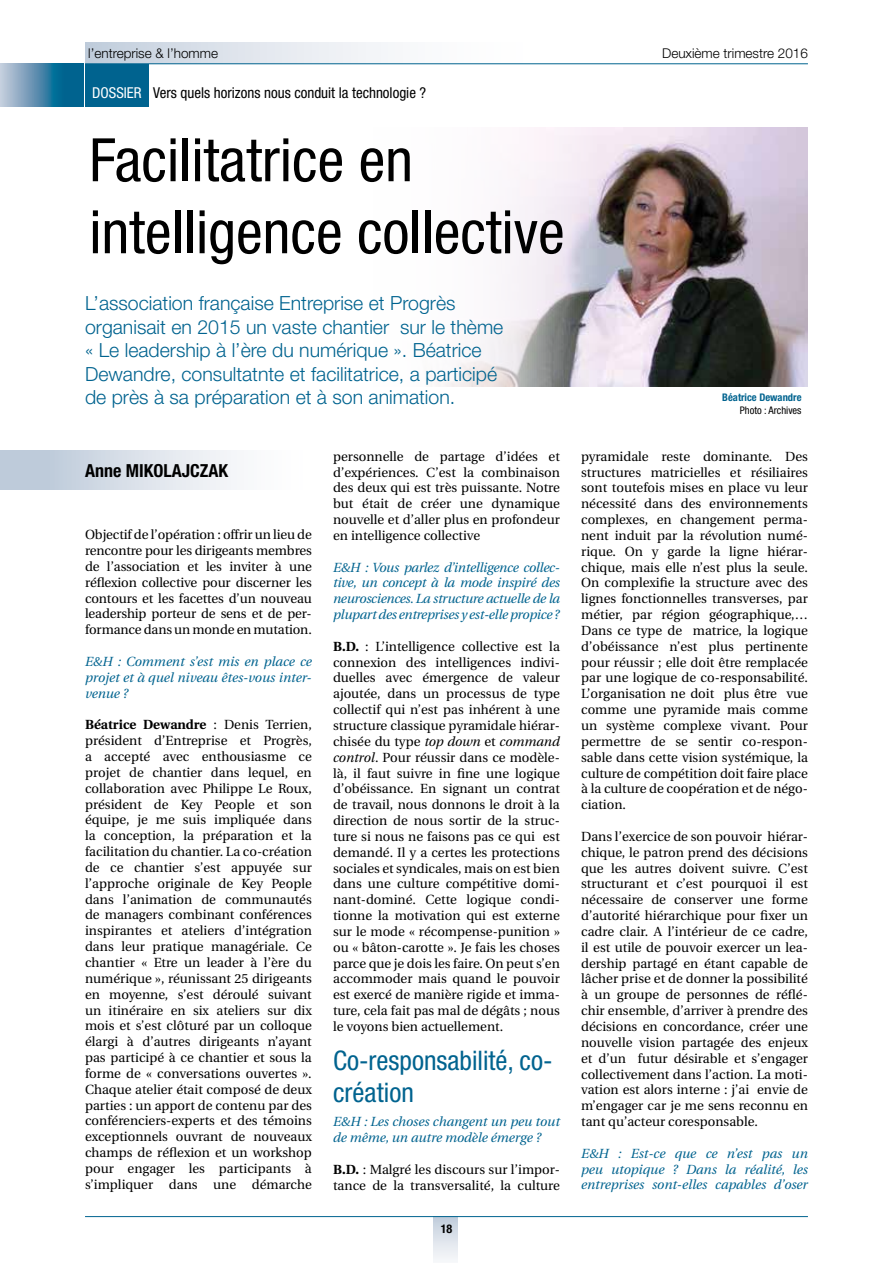
<style>
.page{position:relative;width:893px;height:1263px;background:#fff}
.page>*{position:absolute;margin:0;border:0;box-sizing:border-box;transform-origin:0 0}
.t1{font:condensed 60px/72px "Helvetica Neue";color:#000}
.t2{font:condensed 27px/31.7px "Helvetica Neue";color:#00638f}
.t3{font:300 19.5px/23.4px "Helvetica Neue";color:#00638f}
.t4{font:700 condensed 18px "Helvetica Neue";color:#000}
.t5{font:condensed 15px "Helvetica Neue";color:#000}
.t6{font:300 13.5px "Helvetica Neue";color:#000}
.t7{font:13.2px/15.9px "Utopia";color:#000;text-align:justify}
.t8{font:italic 13.2px/15.9px "Utopia";color:#00638f;text-align:justify}
.t9{font:700 condensed 12px "Helvetica Neue";color:#000}
.t10{font:700 condensed 10.5px "Helvetica Neue";color:#00638f}
.t11{font:condensed 10.5px "Helvetica Neue";color:#000}
.s1{color:#fff}
.s2{font-weight:700}
.s3{font-style:italic}
</style>
<div class="page">
<div style="left:434px;top:1217px;width:24px;height:46px;background:linear-gradient(to bottom,#c2cedc,#f8f9fa)"></div>
<div style="left:85px;top:43px;width:473px;height:21px;background:linear-gradient(to right,#c7d2df,#fff)"></div>
<div style="left:85px;top:64px;width:64px;height:42px;background:#00638f"></div>
<svg style="left:0;top:64px;width:84px;height:42px;background:#4b8aac"></svg>
<hr style="left:85px;top:63px;width:723px;height:1px;background:#00638f">
<hr style="left:85px;top:1216px;width:723px;height:1px;background:#00638f">
<div style="left:0;top:451px;width:312px;height:38px;background:linear-gradient(to right,#b8c6d6,#fff)"></div>
<img style="left:438px;top:128px;width:370px;height:259px">
<p class="t6" style="left:88px;top:45px;width:131px">l’entreprise &amp; l’homme</p>
<p class="t6" style="left:662px;top:45px;width:147px">Deuxième trimestre 2016</p>
<p class="t5" style="left:92px;top:84px;width:336px"><span class="s1">DOSSIER</span> Vers quels horizons nous conduit la technologie ?</p>
<h1 class="t1" style="left:89px;top:124px;width:477px">Facilitatrice en intelligence collective</h1>
<p class="t3" style="left:85px;top:291px;width:420px">L’association française Entreprise et Progrès organisait en 2015 un vaste chantier sur le thème « Le leadership à l’ère du numérique ». Béatrice Dewandre, consultatnte et facilitatrice, a participé de près à sa préparation et à son animation.</p>
<h3 class="t4" style="left:85px;top:460px;width:144px">Anne MIKOLAJCZAK</h3>
<p class="t7" style="left:85px;top:527px;width:228px">Objectif de l’opération : offrir un lieu de rencontre pour les dirigeants membres de l’association et les inviter à une réflexion collective pour discerner les contours et les facettes d’un nouveau leadership porteur de sens et de per&shy;formance dans un monde en mutation.</p>
<p class="t8" style="left:85px;top:654px;width:228px">E&amp;H : Comment s’est mis en place ce projet et à quel niveau êtes-vous inter&shy;venue ?</p>
<p class="t7" style="left:85px;top:717px;width:228px"><span class="s2">Béatrice Dewandre</span> : Denis Terrien, président d’Entreprise et Progrès, a accepté avec enthousiasme ce projet de chantier dans lequel, en collaboration avec Philippe Le Roux, président de Key People et son équipe, je me suis impliquée dans la conception, la préparation et la facilitation du chantier. La co-création de ce chantier s’est appuyée sur l’approche originale de Key People dans l’animation de communautés de managers combinant conférences inspirantes et ateliers d’intégration dans leur pratique managériale. Ce chantier « Etre un leader à l’ère du numérique », réunissant 25 dirigeants en moyenne, s’est déroulé suivant un itinéraire en six ateliers sur dix mois et s’est clôturé par un colloque élargi à d’autres dirigeants n’ayant pas participé à ce chantier et sous la forme de « conversations ouvertes ».<br>Chaque atelier était composé de deux parties : un apport de contenu par des conférenciers-experts et des témoins exceptionnels ouvrant de nouveaux champs de réflexion et un workshop pour engager les participants à s’impliquer dans une démarche</p>
<p class="t7" style="left:333px;top:448px;width:228px">personnelle de partage d’idées et d’expériences. C’est la combinaison des deux qui est très puissante. Notre but était de créer une dynamique nouvelle et d’aller plus en profondeur en intelligence collective</p>
<p class="t8" style="left:333px;top:559px;width:228px">E&amp;H : Vous parlez d’intelligence collec&shy;tive, un concept à la mode inspiré des neurosciences. La structure actuelle de la plupart des entreprises y est-elle propice ?</p>
<p class="t7" style="left:333px;top:639px;width:228px"><span class="s2">B.D.</span> : L’intelligence collective est la connexion des intelligences indivi&shy;duelles avec émergence de valeur ajoutée, dans un processus de type collectif qui n’est pas inhérent à une structure classique pyramidale hiérar&shy;chisée du type <span class="s3">top down</span> et <span class="s3">command control</span>. Pour réussir dans ce modèle&shy;là, il faut suivre in fine une logique d’obéissance. En signant un contrat de travail, nous donnons le droit à la direction de nous sortir de la struc&shy;ture si nous ne faisons pas ce qui est demandé. Il y a certes les protections sociales et syndicales, mais on est bien dans une culture compétitive domi&shy;nant-dominé. Cette logique condi&shy;tionne la motivation qui est externe sur le mode « récompense-punition » ou « bâton-carotte ». Je fais les choses parce que je dois les faire. On peut s’en accommoder mais quand le pouvoir est exercé de manière rigide et imma&shy;ture, cela fait pas mal de dégâts ; nous le voyons bien actuellement.</p>
<h2 class="t2" style="left:333px;top:1044px;width:221px">Co-responsabilité, co&shy;création</h2>
<p class="t8" style="left:333px;top:1114px;width:228px">E&amp;H : Les choses changent un peu tout de même, un autre modèle émerge ?</p>
<p class="t7" style="left:333px;top:1161px;width:228px"><span class="s2">B.D.</span> : Malgré les discours sur l’impor&shy;tance de la transversalité, la culture</p>
<p class="t9" style="left:441px;top:1221px;width:13px">18</p>
<p class="t10" style="left:722px;top:391px;width:81px">Béatrice Dewandre</p>
<p class="t11" style="left:740px;top:404px;width:63px">Photo : Archives</p>
<p class="t7" style="left:581px;top:448px;width:228px">pyramidale reste dominante. Des structures matricielles et résiliaires sont toutefois mises en place vu leur nécessité dans des environnements complexes, en changement perma&shy;nent induit par la révolution numé&shy;rique. On y garde la ligne hiérar&shy;chique, mais elle n’est plus la seule.<br>On complexifie la structure avec des lignes fonctionnelles transverses, par métier, par région géographique,… Dans ce type de matrice, la logique d’obéissance n’est plus pertinente pour réussir ; elle doit être remplacée par une logique de co-responsabilité.<br>L’organisation ne doit plus être vue comme une pyramide mais comme un système complexe vivant. Pour permettre de se sentir co-respon&shy;sable dans cette vision systémique, la culture de compétition doit faire place à la culture de coopération et de négo&shy;ciation.</p>
<p class="t7" style="left:581px;top:829px;width:228px">Dans l’exercice de son pouvoir hiérar&shy;chique, le patron prend des décisions que les autres doivent suivre. C’est structurant et c’est pourquoi il est nécessaire de conserver une forme d’autorité hiérarchique pour fixer un cadre clair. A l’intérieur de ce cadre, il est utile de pouvoir exercer un lea&shy;dership partagé en étant capable de lâcher prise et de donner la possibilité à un groupe de personnes de réflé&shy;chir ensemble, d’arriver à prendre des décisions en concordance, créer une nouvelle vision partagée des enjeux et d’un futur désirable et s’engager collectivement dans l’action. La moti&shy;vation est alors interne : j’ai envie de m’engager car je me sens reconnu en tant qu’acteur coresponsable.</p>
<p class="t8" style="left:581px;top:1145px;width:228px">E&amp;H : Est-ce que ce n’est pas un peu utopique ? Dans la réalité, les entreprises sont-elles capables d’oser</p>
</div>
